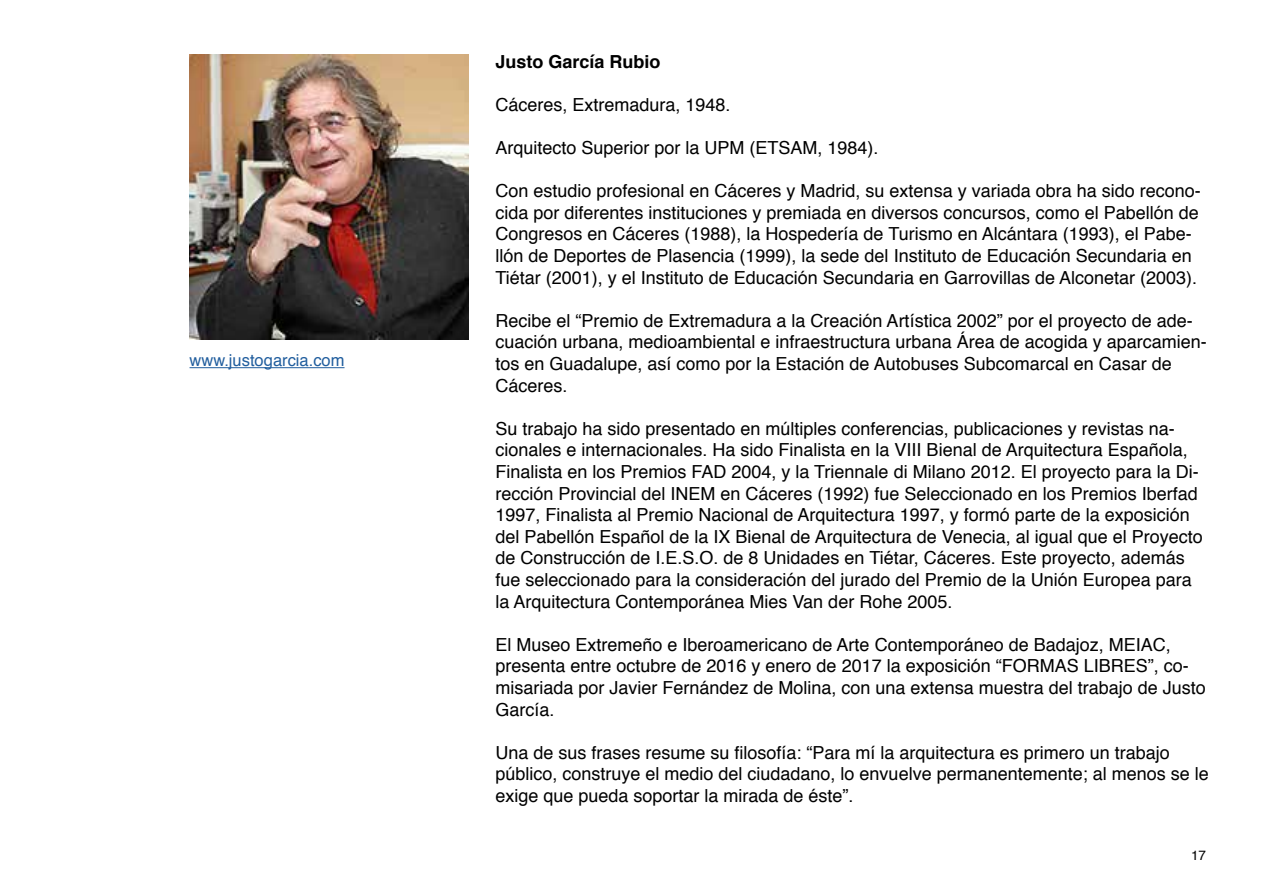
<style>
.page{position:relative;width:1263px;height:893px;background:#fff}
.page>*{position:absolute;margin:0;border:0;box-sizing:border-box;transform-origin:0 0}
.t1{font:18px/21.6px "Helvetica";color:#000}
.t2{font:700 18px "Helvetica";color:#000}
.t3{font:16.5px "Helvetica";color:#215e9e}
.t4{font:13.5px "Helvetica";color:#000}
</style>
<div class="page">
<img style="left:190px;top:54px;width:278px;height:285px">
<hr style="left:190px;top:367px;width:154px;height:1px;background:#215e9e">
<p class="t3" style="left:190px;top:348px;width:156px">www.justogarcia.com</p>
<p class="t2" style="left:495px;top:47px;width:167px">Justo García Rubio</p>
<p class="t1" style="left:495px;top:94px;width:237px">Cáceres, Extremadura, 1948.</p>
<p class="t1" style="left:495px;top:137px;width:385px">Arquitecto Superior por la UPM (ETSAM, 1984).</p>
<p class="t1" style="left:495px;top:181px;width:707px">Con estudio profesional en Cáceres y Madrid, su extensa y variada obra ha sido recono&shy;cida por diferentes instituciones y premiada en diversos concursos, como el Pabellón de Congresos en Cáceres (1988), la Hospedería de Turismo en Alcántara (1993), el Pabe&shy;llón de Deportes de Plasencia (1999), la sede del Instituto de Educación Secundaria en Tiétar (2001), y el Instituto de Educación Secundaria en Garrovillas de Alconetar (2003).</p>
<p class="t1" style="left:495px;top:310px;width:713px">Recibe el “Premio de Extremadura a la Creación Artística 2002” por el proyecto de ade&shy;cuación urbana, medioambiental e infraestructura urbana Área de acogida y aparcamien&shy;tos en Guadalupe, así como por la Estación de Autobuses Subcomarcal en Casar de Cáceres.</p>
<p class="t1" style="left:495px;top:418px;width:709px">Su trabajo ha sido presentado en múltiples conferencias, publicaciones y revistas na&shy;cionales e internacionales. Ha sido Finalista en la VIII Bienal de Arquitectura Española, Finalista en los Premios FAD 2004, y la Triennale di Milano 2012. El proyecto para la Di&shy;rección Provincial del INEM en Cáceres (1992) fue Seleccionado en los Premios Iberfad 1997, Finalista al Premio Nacional de Arquitectura 1997, y formó parte de la exposición del Pabellón Español de la IX Bienal de Arquitectura de Venecia, al igual que el Proyecto de Construcción de I.E.S.O. de 8 Unidades en Tiétar, Cáceres. Este proyecto, además fue seleccionado para la consideración del jurado del Premio de la Unión Europea para la Arquitectura Contemporánea Mies Van der Rohe 2005.</p>
<p class="t1" style="left:495px;top:634px;width:712px">El Museo Extremeño e Iberoamericano de Arte Contemporáneo de Badajoz, MEIAC, presenta entre octubre de 2016 y enero de 2017 la exposición “FORMAS LIBRES”, co&shy;misariada por Javier Fernández de Molina, con una extensa muestra del trabajo de Justo García.</p>
<p class="t1" style="left:495px;top:742px;width:715px">Una de sus frases resume su filosofía: “Para mí la arquitectura es primero un trabajo público, construye el medio del ciudadano, lo envuelve permanentemente; al menos se le exige que pueda soportar la mirada de éste”.</p>
<p class="t4" style="left:1191px;top:845px;width:17px">17</p>
</div>
